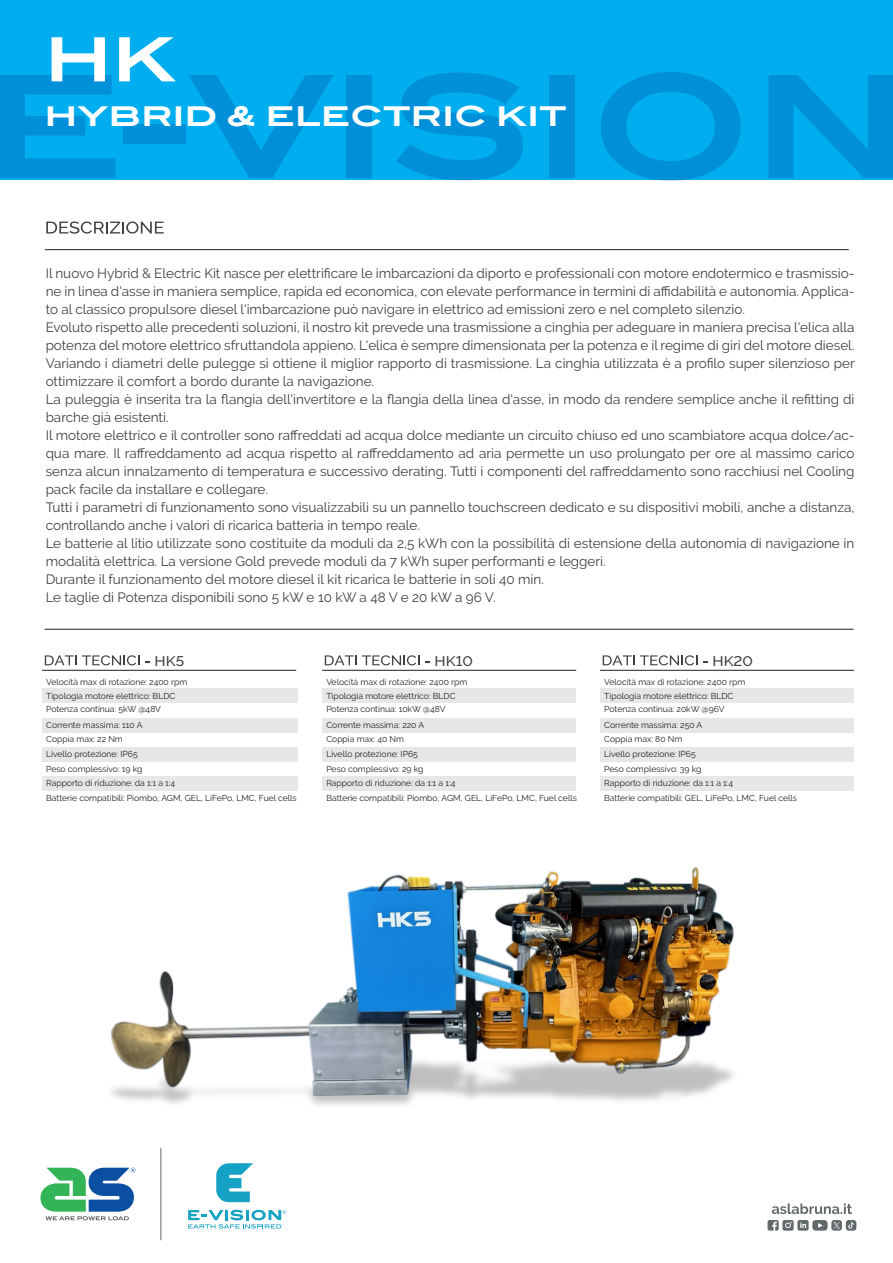
<style>
.page{position:relative;width:893px;height:1263px;background:#fff}
.page>*{position:absolute;margin:0;border:0;box-sizing:border-box;transform-origin:0 0}
.t1{font:700 61.05px "Blair ITC";color:#fff}
.t2{font:700 27.45px "Blair ITC";color:#fff;scale:1.09 1}
.t3{font:500 13.95px "Raleway";color:#404040;scale:1.09 1}
.t4{font:13.5px/18px "Raleway";color:#404040}
.t5{font:8.55px/14px "Raleway";color:#231f20}
</style>
<div class="page">
<img style="left:79px;top:725px;width:735px;height:516px">
<div style="left:0;top:0;width:893px;height:179px;background:#00aeef"></div>
<hr style="left:45px;top:629px;width:809px;height:1px;background:#231f20">
<hr style="left:45px;top:249px;width:804px;height:1px;background:#231f20">
<svg style="left:46px;top:221px;width:118px;height:13px"></svg>
<svg style="left:0;top:75px;width:116px;height:103px"></svg>
<div style="left:123px;top:125px;width:62px;height:19px;background:#0090d9"></div>
<svg style="left:189px;top:75px;width:144px;height:103px"></svg>
<div style="left:347px;top:75px;width:25px;height:103px;background:#0090d9"></div>
<svg style="left:396px;top:72px;width:127px;height:108px"></svg>
<div style="left:550px;top:75px;width:25px;height:103px;background:#0090d9"></div>
<svg style="left:601px;top:72px;width:140px;height:109px"></svg>
<svg style="left:768px;top:75px;width:125px;height:103px"></svg>
<svg style="left:216px;top:1163px;width:37px;height:39px"></svg>
<svg style="left:188px;top:1210px;width:98px;height:18px"></svg>
<svg style="left:40px;top:1168px;width:95px;height:52px"></svg>
<hr style="left:161px;top:1148px;width:1px;height:92px;background:#62696b">
<div style="left:42px;top:689px;width:255px;height:14px;background:#e6e7e9"></div>
<div style="left:42px;top:718px;width:255px;height:14px;background:#e6e7e9"></div>
<div style="left:42px;top:747px;width:255px;height:15px;background:#e6e7e9"></div>
<div style="left:42px;top:776px;width:255px;height:15px;background:#e6e7e9"></div>
<hr style="left:42px;top:670px;width:254px;height:1px;background:#231f20">
<svg style="left:45px;top:655px;width:94px;height:10px"></svg>
<hr style="left:322px;top:670px;width:254px;height:1px;background:#231f20">
<svg style="left:325px;top:655px;width:94px;height:10px"></svg>
<div style="left:322px;top:689px;width:254px;height:14px;background:#e6e7e9"></div>
<div style="left:322px;top:718px;width:254px;height:14px;background:#e6e7e9"></div>
<div style="left:322px;top:747px;width:254px;height:15px;background:#e6e7e9"></div>
<div style="left:322px;top:776px;width:254px;height:15px;background:#e6e7e9"></div>
<hr style="left:600px;top:670px;width:254px;height:1px;background:#231f20">
<svg style="left:603px;top:655px;width:94px;height:10px"></svg>
<div style="left:600px;top:689px;width:254px;height:14px;background:#e6e7e9"></div>
<div style="left:600px;top:718px;width:254px;height:14px;background:#e6e7e9"></div>
<div style="left:600px;top:747px;width:254px;height:15px;background:#e6e7e9"></div>
<div style="left:600px;top:776px;width:254px;height:15px;background:#e6e7e9"></div>
<svg style="left:772px;top:1203px;width:80px;height:11px"></svg>
<svg style="left:768px;top:1220px;width:88px;height:11px"></svg>
<h1 class="t1" style="left:45px;top:21px;width:133px">HK</h1>
<h2 class="t2" style="left:45px;top:99px;width:481px">HYBRID &amp; ELECTRIC KIT</h2>
<p class="t4" style="left:46px;top:264px;width:811px">Il nuovo Hybrid &amp; Electric Kit nasce per elettrificare le imbarcazioni da diporto e professionali con motore endotermico e trasmissio&shy;ne in linea d'asse in maniera semplice, rapida ed economica, con elevate performance in termini di affidabilità e autonomia. Applica&shy;to al classico propulsore diesel l'imbarcazione può navigare in elettrico ad emissioni zero e nel completo silenzio.<br>Evoluto rispetto alle precedenti soluzioni, il nostro kit prevede una trasmissione a cinghia per adeguare in maniera precisa l'elica alla potenza del motore elettrico sfruttandola appieno. L'elica è sempre dimensionata per la potenza e il regime di giri del motore diesel.<br>Variando i diametri delle pulegge si ottiene il miglior rapporto di trasmissione. La cinghia utilizzata è a profilo super silenzioso per ottimizzare il comfort a bordo durante la navigazione.<br>La puleggia è inserita tra la flangia dell'invertitore e la flangia della linea d'asse, in modo da rendere semplice anche il refitting di barche già esistenti.<br>Il motore elettrico e il controller sono raffreddati ad acqua dolce mediante un circuito chiuso ed uno scambiatore acqua dolce/ac&shy;qua mare. Il raffreddamento ad acqua rispetto al raffreddamento ad aria permette un uso prolungato per ore al massimo carico senza alcun innalzamento di temperatura e successivo derating. Tutti i componenti del raffreddamento sono racchiusi nel Cooling pack facile da installare e collegare.<br>Tutti i parametri di funzionamento sono visualizzabili su un pannello touchscreen dedicato e su dispositivi mobili, anche a distanza, controllando anche i valori di ricarica batteria in tempo reale.<br>Le batterie al litio utilizzate sono costituite da moduli da 2,5 kWh con la possibilità di estensione della autonomia di navigazione in modalità elettrica. La versione Gold prevede moduli da 7 kWh super performanti e leggeri.<br>Durante il funzionamento del motore diesel il kit ricarica le batterie in soli 40 min.<br>Le taglie di Potenza disponibili sono 5 kW e 10 kW a 48 V e 20 kW a 96 V.</p>
<p class="t3" style="left:155px;top:652px;width:29px">HK5</p>
<p class="t3" style="left:435px;top:652px;width:37px">HK10</p>
<p class="t5" style="left:46px;top:674px;width:143px">Velocità max di rotazione: 2400 rpm<br>Tipologia motore elettrico: BLDC<br>Potenza continua: 5kW @48V</p>
<p class="t5" style="left:46px;top:718px;width:98px">Corrente massima: 110 A<br>Coppia max: 22 Nm</p>
<p class="t5" style="left:46px;top:746px;width:98px;line-height:15.1px">Livello protezione: IP65<br>Peso complessivo: 19 kg</p>
<p class="t5" style="left:46px;top:776px;width:252px;line-height:14.9px">Rapporto di riduzione: da 1:1 a 1:4<br>Batterie compatibili: Piombo, AGM, GEL, LiFePo, LMC, Fuel cells</p>
<p class="t5" style="left:326px;top:674px;width:143px">Velocità max di rotazione: 2400 rpm<br>Tipologia motore elettrico: BLDC<br>Potenza continua: 10kW @48V</p>
<p class="t5" style="left:326px;top:718px;width:99px">Corrente massima: 220 A<br>Coppia max: 40 Nm</p>
<p class="t5" style="left:326px;top:746px;width:99px;line-height:15.1px">Livello protezione: IP65<br>Peso complessivo: 29 kg</p>
<p class="t5" style="left:326px;top:776px;width:252px;line-height:14.9px">Rapporto di riduzione: da 1:1 a 1:4<br>Batterie compatibili: Piombo, AGM, GEL, LiFePo, LMC, Fuel cells</p>
<p class="t3" style="left:712px;top:652px;width:39px">HK20</p>
<p class="t5" style="left:604px;top:674px;width:143px">Velocità max di rotazione: 2400 rpm<br>Tipologia motore elettrico: BLDC<br>Potenza continua: 20kW @96V</p>
<p class="t5" style="left:604px;top:718px;width:100px">Corrente massima: 250 A<br>Coppia max: 80 Nm</p>
<p class="t5" style="left:604px;top:746px;width:99px;line-height:15.1px">Livello protezione: IP65<br>Peso complessivo: 39 kg</p>
<p class="t5" style="left:604px;top:776px;width:194px;line-height:14.9px">Rapporto di riduzione: da 1:1 a 1:4<br>Batterie compatibili: GEL, LiFePo, LMC, Fuel cells</p>
</div>
